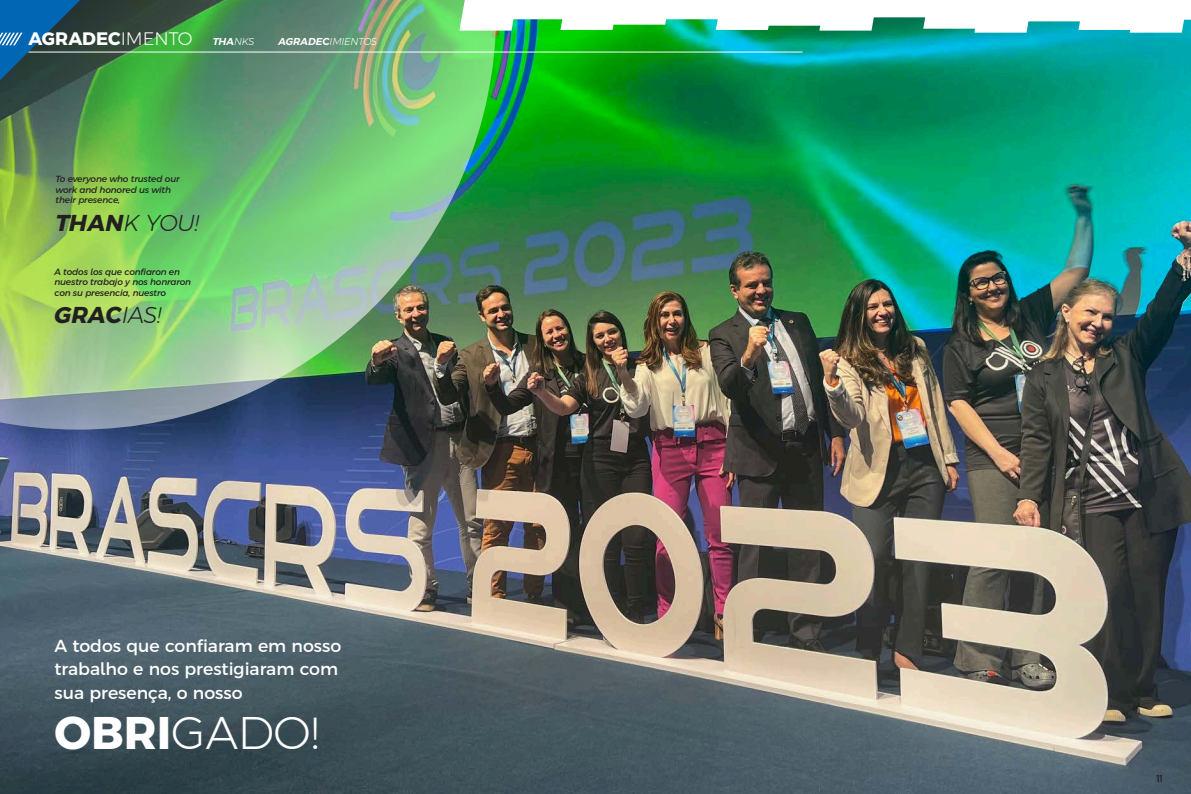
<style>
.page{position:relative;width:1191px;height:794px;background:#fff}
.page>*{position:absolute;margin:0;border:0;box-sizing:border-box;transform-origin:0 0}
.t1{font:300 45.6px "Argentum Novus";color:#fff}
.t2{font:italic 300 22.9px "Argentum Novus";color:#231f20}
.t3{font:italic 700 22.9px "Argentum Novus";color:#231f20}
.t4{font:700 18px "Argentum Novus";color:#fff}
.t5{font:500 17.3px/23.1px "Argentum Novus";color:#fff}
.t6{font:italic 300 10px "Argentum Novus";color:#fff}
.t7{font:9px "LEMONMILK";color:#231f20}
.t8{font:italic 500 8.9px/10.5px "Argentum Novus";color:#231f20}
.s1{font-weight:300}
.s2{font-weight:600;font-style:italic;font-size:10px}
.s3{font-weight:300;font-style:italic;font-size:10px}
.s4{font-weight:600}
.s5{font-weight:700}
</style>
<div class="page">
<img style="left:0;top:33px;width:1191px;height:761px">
<img style="left:0;top:0;width:496px;height:429px">
<hr style="left:28px;top:52px;width:774px;height:1px;background:#fff">
<svg style="left:0;top:0;width:80px;height:80px;background:#1b5578"></svg>
<svg style="left:459px;top:0;width:732px;height:33px"></svg>
<h3 class="t4" style="left:28px;top:25px;width:227px">AGRADEC<span class="s1">IMENTO</span> <span class="s2">THA</span><span class="s3">NKS</span></h3>
<p class="t6" style="left:278px;top:34px;width:100px"><span class="s4">AGRADEC</span>IMIENTOS</p>
<p class="t8" style="left:55px;top:173px;width:126px">To everyone who trusted our work and honored us with their presence,</p>
<h2 class="t2" style="left:55px;top:205px;width:145px"><span class="s5">THAN</span>K YOU!</h2>
<p class="t8" style="left:54px;top:265px;width:138px">A todos los que confiaron en nuestro trabajo y nos honraron con su presencia, nuestro</p>
<h2 class="t3" style="left:54px;top:296px;width:108px">GRAC<span class="s1">IAS!</span></h2>
<h3 class="t5" style="left:54px;top:633px;width:288px">A todos que confiaram em nosso trabalho e nos prestigiaram com sua presença, o nosso</h3>
<h1 class="t1" style="left:54px;top:698px;width:267px"><span class="s5">OBRI</span>GADO!</h1>
<p class="t7" style="left:1156px;top:773px;width:8px">11</p>
</div>
